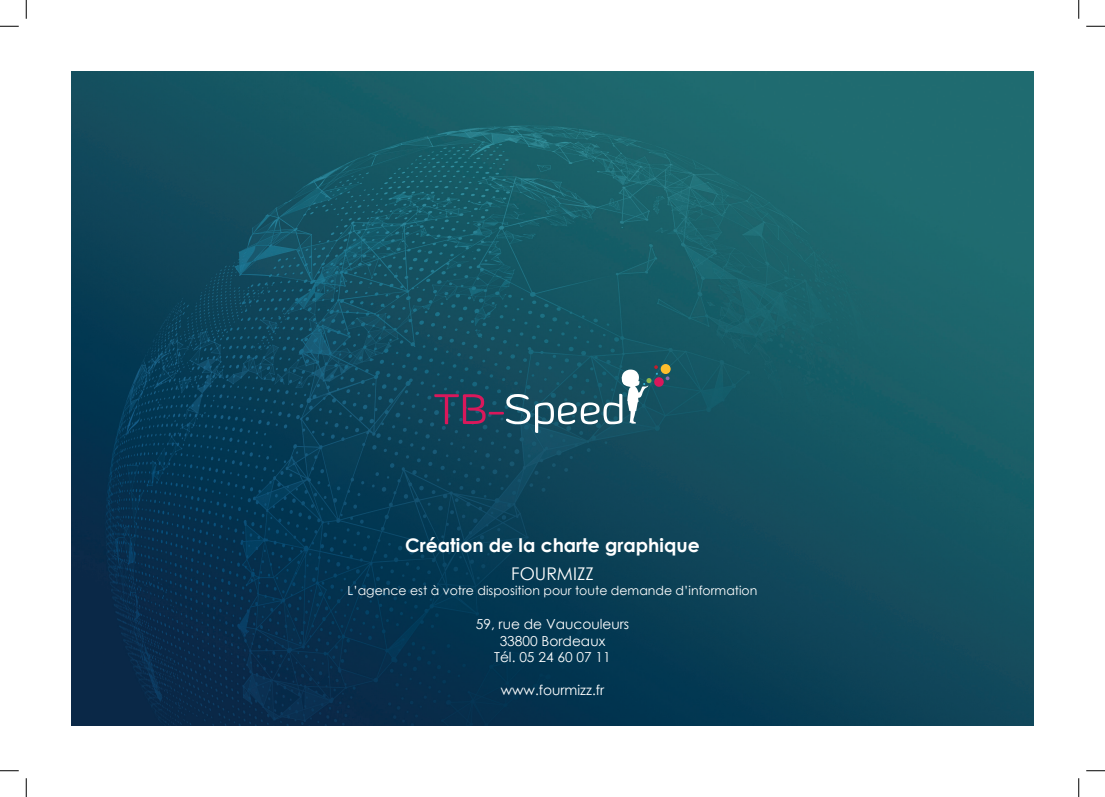
<style>
.page{position:relative;width:1105px;height:797px;background:#fff}
.page>*{position:absolute;margin:0;border:0;box-sizing:border-box;transform-origin:0 0}
.t1{font:700 18.75px "Century Gothic";color:#fff}
.t2{font:17.5px "Century Gothic";color:#fff}
.t3{font:13.75px/16.5px "Century Gothic";color:#fff;text-align:center}
.t4{font:12.5px "Century Gothic";color:#fff}
</style>
<div class="page">
<img style="left:71px;top:71px;width:963px;height:654px">
<div style="left:661px;top:364px;width:10px;height:10px;background:#febe2d;border-radius:50%"></div>
<div style="left:654px;top:377px;width:10px;height:10px;background:#d9185b;border-radius:50%"></div>
<svg style="left:666px;top:376px;width:3px;height:4px"></svg>
<svg style="left:434px;top:365px;width:224px;height:68px;background:#335e70"></svg>
<svg style="left:0;top:25px;width:19px;height:2px"></svg>
<svg style="left:1086px;top:25px;width:19px;height:2px"></svg>
<svg style="left:0;top:770px;width:19px;height:1px"></svg>
<svg style="left:1086px;top:770px;width:19px;height:1px"></svg>
<svg style="left:25px;top:0;width:2px;height:19px"></svg>
<svg style="left:25px;top:778px;width:2px;height:19px"></svg>
<svg style="left:1078px;top:0;width:1px;height:19px"></svg>
<svg style="left:1078px;top:778px;width:1px;height:19px"></svg>
<h1 class="t1" style="left:405px;top:530px;width:296px">Création de la charte graphique</h1>
<p class="t2" style="left:511px;top:561px;width:84px">FOURMIZZ</p>
<p class="t4" style="left:348px;top:581px;width:411px">L’agence est à votre disposition pour toute demande d’information</p>
<p class="t3" style="left:476px;top:616px;width:155px">59, rue de Vaucouleurs<br>33800 Bordeaux<br>Tél. 05 24 60 07 11</p>
<p class="t3" style="left:501px;top:682px;width:105px">www.fourmizz.fr</p>
</div>
